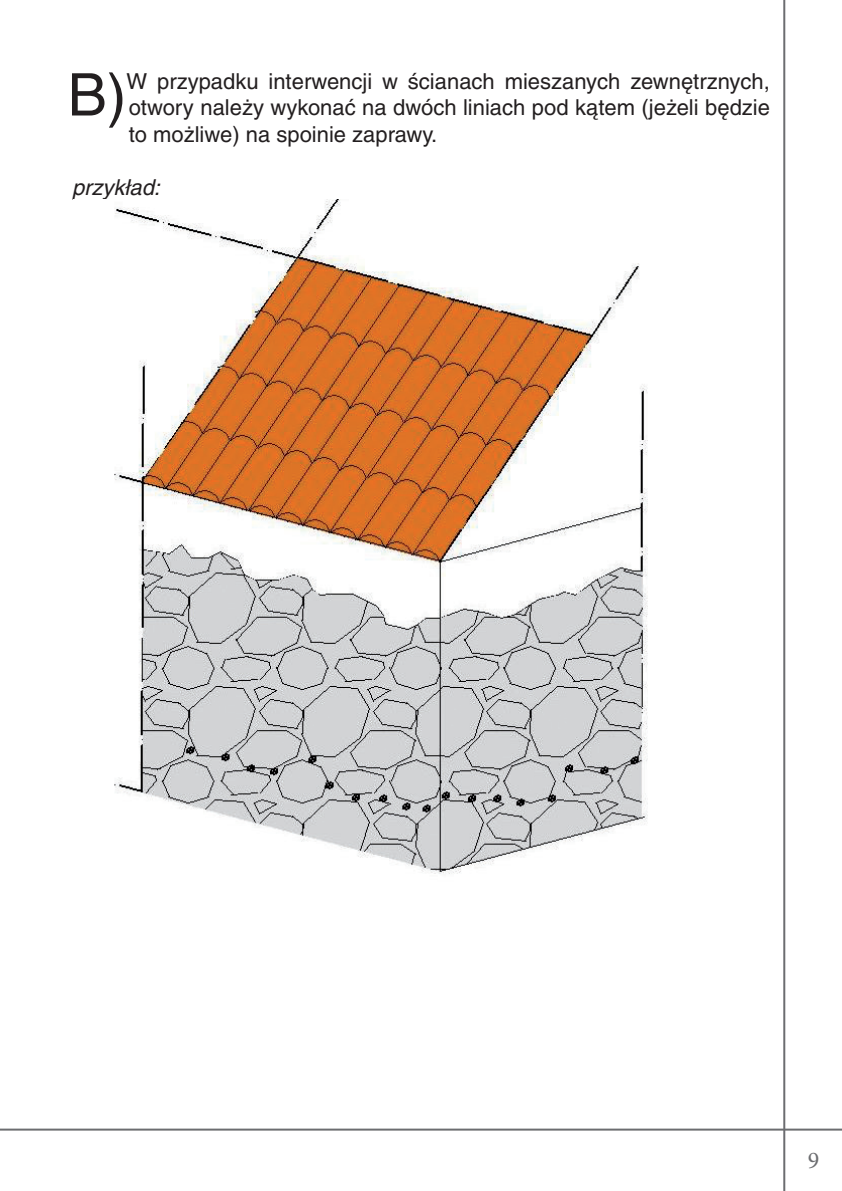
<style>
.page{position:relative;width:842px;height:1191px;background:#fff}
.page>*{position:absolute;margin:0;border:0;box-sizing:border-box;transform-origin:0 0}
.t1{font:58.8px "Helvetica CE";color:#231f20}
.t2{font:24px "Minion Pro";color:#6c6d70}
.t3{font:22px/26.4px "Helvetica CE";color:#231f20;text-align:justify}
.t4{font:italic 22px "Helvetica CE";color:#231f20}
</style>
<div class="page">
<hr style="left:0;top:1128px;width:842px;height:2px;background:#6c6d70">
<hr style="left:783px;top:0;width:2px;height:1191px;background:#6c6d70">
<img style="left:114px;top:200px;width:534px;height:674px">
<h1 class="t1" style="left:68px;top:61px;width:60px">B)</h1>
<p class="t3" style="left:126px;top:68px;width:645px">W przypadku interwencji w ścianach mieszanych zewnętrznych, otwory należy wykonać na dwóch liniach pod kątem (jeżeli będzie to możliwe) na spoinie zaprawy.</p>
<p class="t4" style="left:72px;top:174px;width:90px">przykład:</p>
<p class="t2" style="left:808px;top:1144px;width:13px">9</p>
</div>
